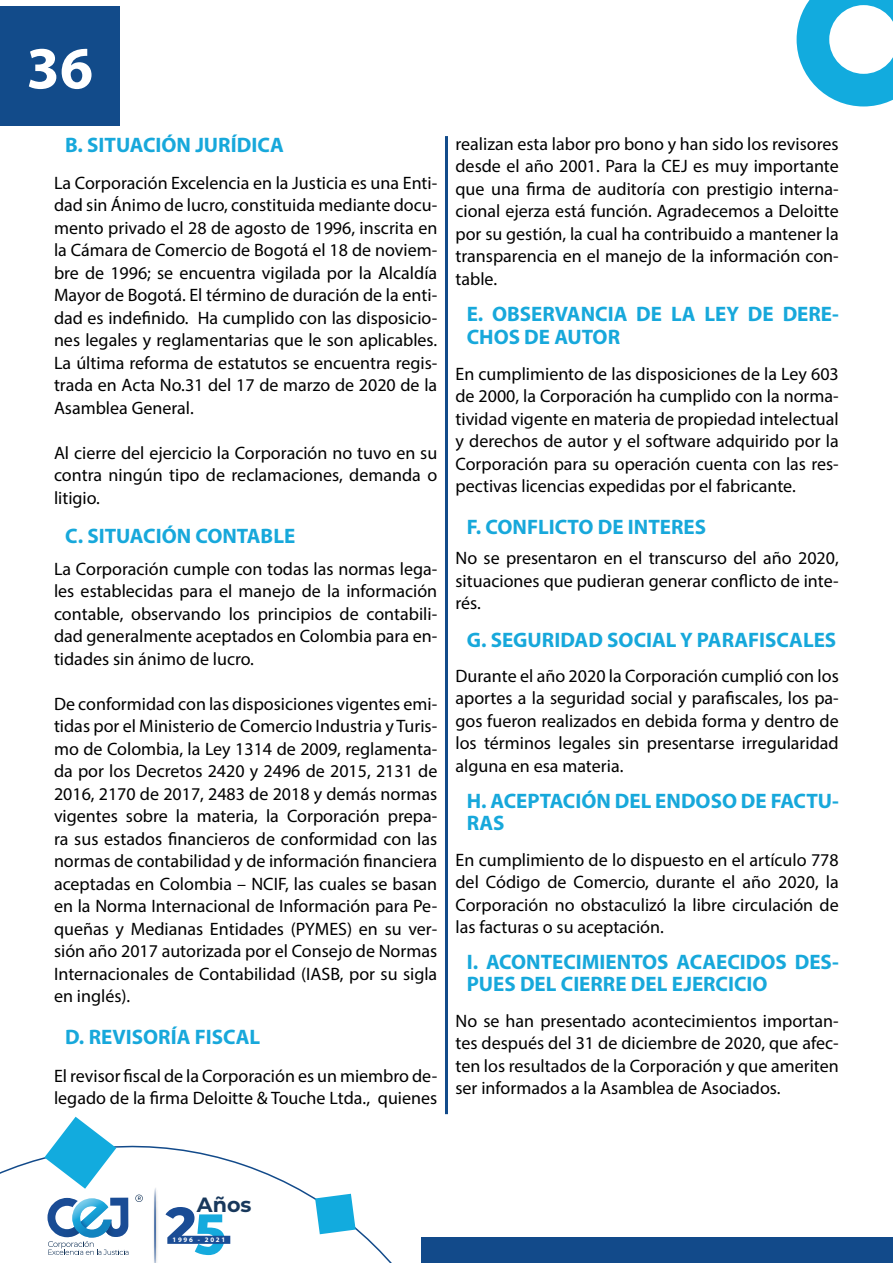
<style>
.page{position:relative;width:893px;height:1263px;background:#fff}
.page>*{position:absolute;margin:0;border:0;box-sizing:border-box;transform-origin:0 0}
.t1{font:700 60px "Myriad Pro";color:#fff}
.t2{font:700 21px/22.5px "Myriad Pro";color:#17a8db}
.t3{font:700 20.7px "Montserrat";color:#18385c}
.t4{font:18px/22.5px "Myriad Pro";color:#000;text-align:justify}
.t5{font:700 6.9px "Myriad Pro";letter-spacing:.25em;color:#fff}
</style>
<div class="page">
<div style="left:422px;top:1237px;width:471px;height:26px;background:#124a8a"></div>
<svg style="left:0;top:1114px;width:448px;height:149px"></svg>
<svg style="left:44px;top:1117px;width:72px;height:72px"></svg>
<svg style="left:315px;top:1194px;width:41px;height:40px"></svg>
<svg style="left:797px;top:0;width:96px;height:106px"></svg>
<div style="left:0;top:6px;width:120px;height:120px;background:#124b8a"></div>
<svg style="left:135px;top:1194px;width:8px;height:8px"></svg>
<svg style="left:47px;top:1197px;width:81px;height:58px"></svg>
<img style="left:151px;top:1184px;width:9px;height:79px">
<svg style="left:154px;top:1187px;width:2px;height:76px"></svg>
<svg style="left:165px;top:1207px;width:65px;height:48px"></svg>
<hr style="left:445px;top:136px;width:3px;height:978px;background:#124b8a">
<h1 class="t1" style="left:27px;top:29px;width:68px">36</h1>
<p class="t2" style="left:65px;top:133px;width:220px">B. SITUACIÓN JURÍDICA</p>
<p class="t4" style="left:54px;top:171px;width:385px">La Corporación Excelencia en la Justicia es una Enti&shy;dad sin Ánimo de lucro, constituida mediante docu&shy;mento privado el 28 de agosto de 1996, inscrita en la Cámara de Comercio de Bogotá el 18 de noviem&shy;bre de 1996; se encuentra vigilada por la Alcaldía Mayor de Bogotá. El término de duración de la enti&shy;dad es indefinido. Ha cumplido con las disposicio&shy;nes legales y reglamentarias que le son aplicables.<br>La última reforma de estatutos se encuentra regis&shy;trada en Acta No.31 del 17 de marzo de 2020 de la Asamblea General.</p>
<p class="t4" style="left:54px;top:441px;width:385px">Al cierre del ejercicio la Corporación no tuvo en su contra ningún tipo de reclamaciones, demanda o litigio.</p>
<p class="t2" style="left:65px;top:523px;width:232px">C. SITUACIÓN CONTABLE</p>
<p class="t4" style="left:54px;top:557px;width:385px">La Corporación cumple con todas las normas lega&shy;les establecidas para el manejo de la información contable, observando los principios de contabili&shy;dad generalmente aceptados en Colombia para en&shy;tidades sin ánimo de lucro.</p>
<p class="t4" style="left:54px;top:692px;width:385px">De conformidad con las disposiciones vigentes emi&shy;tidas por el Ministerio de Comercio Industria y Turis&shy;mo de Colombia, la Ley 1314 de 2009, reglamenta&shy;da por los Decretos 2420 y 2496 de 2015, 2131 de 2016, 2170 de 2017, 2483 de 2018 y demás normas vigentes sobre la materia, la Corporación prepa&shy;ra sus estados financieros de conformidad con las normas de contabilidad y de información financiera aceptadas en Colombia – NCIF, las cuales se basan en la Norma Internacional de Información para Pe&shy;queñas y Medianas Entidades (PYMES) en su ver&shy;sión año 2017 autorizada por el Consejo de Normas Internacionales de Contabilidad (IASB, por su sigla en inglés).</p>
<p class="t2" style="left:65px;top:1025px;width:197px">D. REVISORÍA FISCAL</p>
<p class="t4" style="left:54px;top:1064px;width:385px">El revisor fiscal de la Corporación es un miembro de&shy;legado de la firma Deloitte &amp; Touche Ltda., quienes</p>
<p class="t4" style="left:455px;top:132px;width:385px">realizan esta labor pro bono y han sido los revisores desde el año 2001. Para la CEJ es muy importante que una firma de auditoría con prestigio interna&shy;cional ejerza está función. Agradecemos a Deloitte por su gestión, la cual ha contribuido a mantener la transparencia en el manejo de la información con&shy;table.</p>
<p class="t2" style="left:467px;top:302px;width:374px">E. OBSERVANCIA DE LA LEY DE DERE-<br>CHOS DE AUTOR</p>
<p class="t4" style="left:455px;top:362px;width:385px">En cumplimiento de las disposiciones de la Ley 603 de 2000, la Corporación ha cumplido con la norma&shy;tividad vigente en materia de propiedad intelectual y derechos de autor y el software adquirido por la Corporación para su operación cuenta con las res&shy;pectivas licencias expedidas por el fabricante.</p>
<p class="t2" style="left:467px;top:515px;width:241px">F. CONFLICTO DE INTERES</p>
<p class="t4" style="left:455px;top:547px;width:385px">No se presentaron en el transcurso del año 2020, situaciones que pudieran generar conflicto de inte&shy;rés.</p>
<p class="t2" style="left:467px;top:628px;width:371px">G. SEGURIDAD SOCIAL Y PARAFISCALES</p>
<p class="t4" style="left:455px;top:664px;width:385px">Durante el año 2020 la Corporación cumplió con los aportes a la seguridad social y parafiscales, los pa&shy;gos fueron realizados en debida forma y dentro de los términos legales sin presentarse irregularidad alguna en esa materia.</p>
<p class="t2" style="left:467px;top:789px;width:374px">H. ACEPTACIÓN DEL ENDOSO DE FACTU-<br>RAS</p>
<p class="t4" style="left:455px;top:848px;width:385px">En cumplimiento de lo dispuesto en el artículo 778 del Código de Comercio, durante el año 2020, la Corporación no obstaculizó la libre circulación de las facturas o su aceptación.</p>
<p class="t2" style="left:467px;top:950px;width:374px">I. ACONTECIMIENTOS ACAECIDOS DES-<br>PUES DEL CIERRE DEL EJERCICIO</p>
<p class="t4" style="left:455px;top:1009px;width:385px">No se han presentado acontecimientos importan&shy;tes después del 31 de diciembre de 2020, que afec&shy;ten los resultados de la Corporación y que ameriten ser informados a la Asamblea de Asociados.</p>
<p class="t3" style="left:197px;top:1189px;width:56px">Años</p>
<p class="t5" style="left:172px;top:1235px;width:54px">1996 - 2021</p>
</div>
